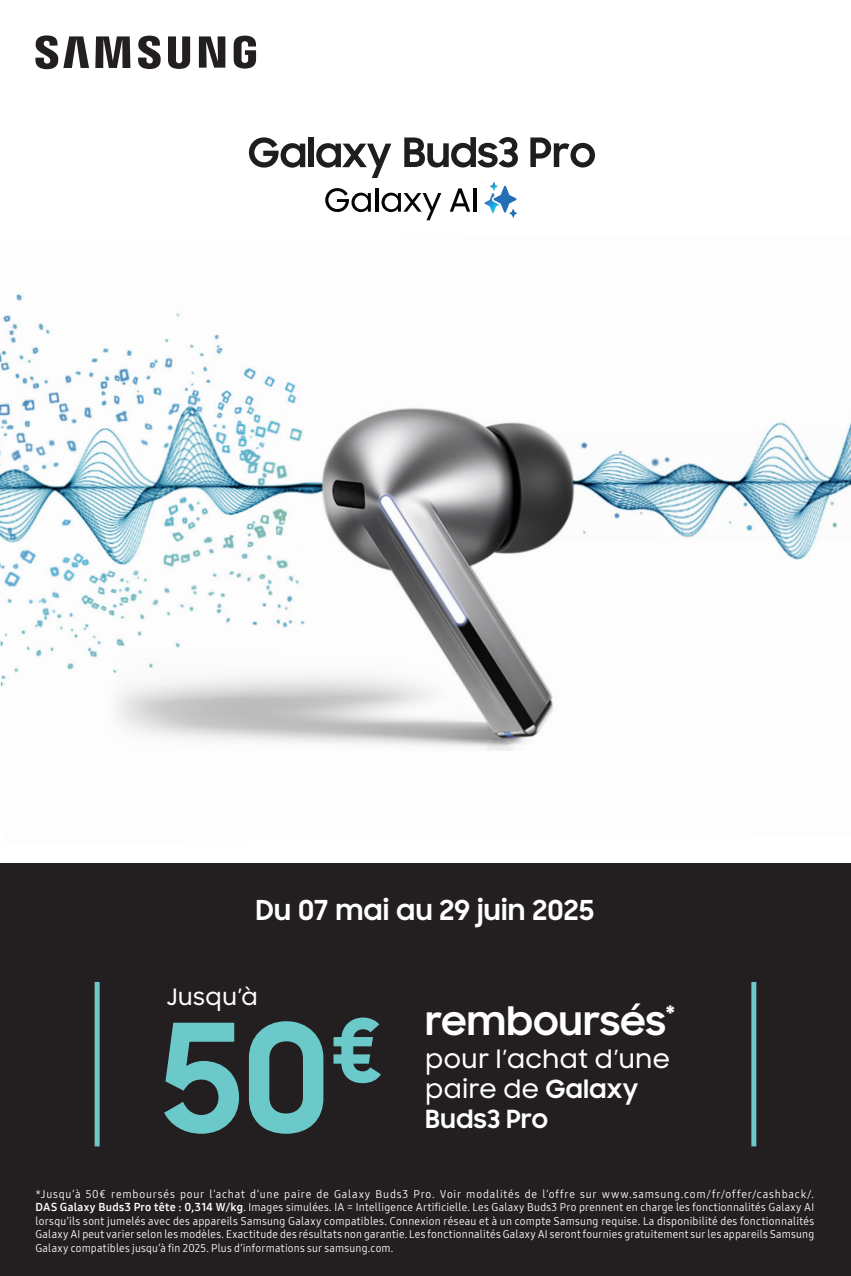
<style>
.page{position:relative;width:851px;height:1276px;background:#fff}
.page>*{position:absolute;margin:0;border:0;box-sizing:border-box;transform-origin:0 0}
.t1{font:700 150px "Samsung Sharp Sans";color:#6cc9c9}
.t2{font:700 38.75px "Samsung Sharp Sans";letter-spacing:.015em;color:#fff}
.t3{font:700 27.5px "Samsung Sharp Sans";letter-spacing:.02em;color:#fff}
.t4{font:500 25px "Samsung Sharp Sans";letter-spacing:.025em;color:#fff}
.t5{font:700 25px "Samsung Sharp Sans";letter-spacing:.02em;color:#fff}
.t6{font:500 22.5px "Samsung Sharp Sans";letter-spacing:.035em;color:#fff}
.LEAF_-_D_-_08_-_MENTIONS_LÉGALES_BAS_DE_{font:11.25px/13.5px "Samsung One 400 C";letter-spacing:.02em;color:#fff;text-align:justify}
.s1{font-weight:700}
.s2{font-family:"Samsung One 700"}
</style>
<div class="page">
<div style="left:0;top:863px;width:850px;height:413px;background:#231f20"></div>
<img style="left:0;top:294px;width:850px;height:457px">
<svg style="left:325px;top:188px;width:46px;height:24px"></svg>
<hr style="left:375px;top:188px;width:3px;height:24px;background:#040503">
<svg style="left:381px;top:193px;width:60px;height:27px"></svg>
<svg style="left:449px;top:188px;width:21px;height:24px"></svg>
<hr style="left:473px;top:188px;width:3px;height:24px;background:#040503">
<svg style="left:404px;top:137px;width:114px;height:31px"></svg>
<svg style="left:249px;top:137px;width:56px;height:31px"></svg>
<div style="left:308px;top:137px;width:6px;height:30px;background:#201d1e"></div>
<svg style="left:316px;top:143px;width:75px;height:35px"></svg>
<svg style="left:530px;top:137px;width:65px;height:30px"></svg>
<svg style="left:484px;top:182px;width:33px;height:36px"></svg>
<svg style="left:35px;top:35px;width:221px;height:34px"></svg>
<div style="left:95px;top:982px;width:5px;height:164px;background:#6cc9c9"></div>
<div style="left:751px;top:982px;width:5px;height:164px;background:#6cc9c9"></div>
<p class="t3" style="left:256px;top:889px;width:339px">Du 07 mai au 29 juin 2025</p>
<p class="t6" style="left:166px;top:980px;width:93px">Jusqu’à</p>
<p class="t1" style="left:161px;top:967px;width:223px">50<sup>€</sup></p>
<p class="t2" style="left:425px;top:992px;width:251px">remboursés<sup>*</sup></p>
<p class="t4" style="left:425px;top:1041px;width:246px">pour l’achat d’une</p>
<p class="t4" style="left:425px;top:1071px;width:214px">paire de <span class="s1">Galaxy</span></p>
<p class="t5" style="left:425px;top:1100px;width:124px">Buds3 Pro</p>
<p class="LEAF_-_D_-_08_-_MENTIONS_LÉGALES_BAS_DE_" style="left:35px;top:1186px;width:780px">*Jusqu’à 50€ remboursés pour l’achat d’une paire de Galaxy Buds3 Pro. Voir modalités de l’offre sur www.samsung.com/fr/offer/cashback/.<br><span class="s2">DAS Galaxy Buds3 Pro tête : 0,314 W/kg</span>. Images simulées. IA = Intelligence Artificielle. Les Galaxy Buds3 Pro prennent en charge les fonctionnalités Galaxy AI lorsqu’ils sont jumelés avec des appareils Samsung Galaxy compatibles. Connexion réseau et à un compte Samsung requise. La disponibilité des fonctionnalités Galaxy AI peut varier selon les modèles. Exactitude des résultats non garantie. Les fonctionnalités Galaxy AI seront fournies gratuitement sur les appareils Samsung Galaxy compatibles jusqu’à fin 2025. Plus d’informations sur samsung.com.</p>
</div>
